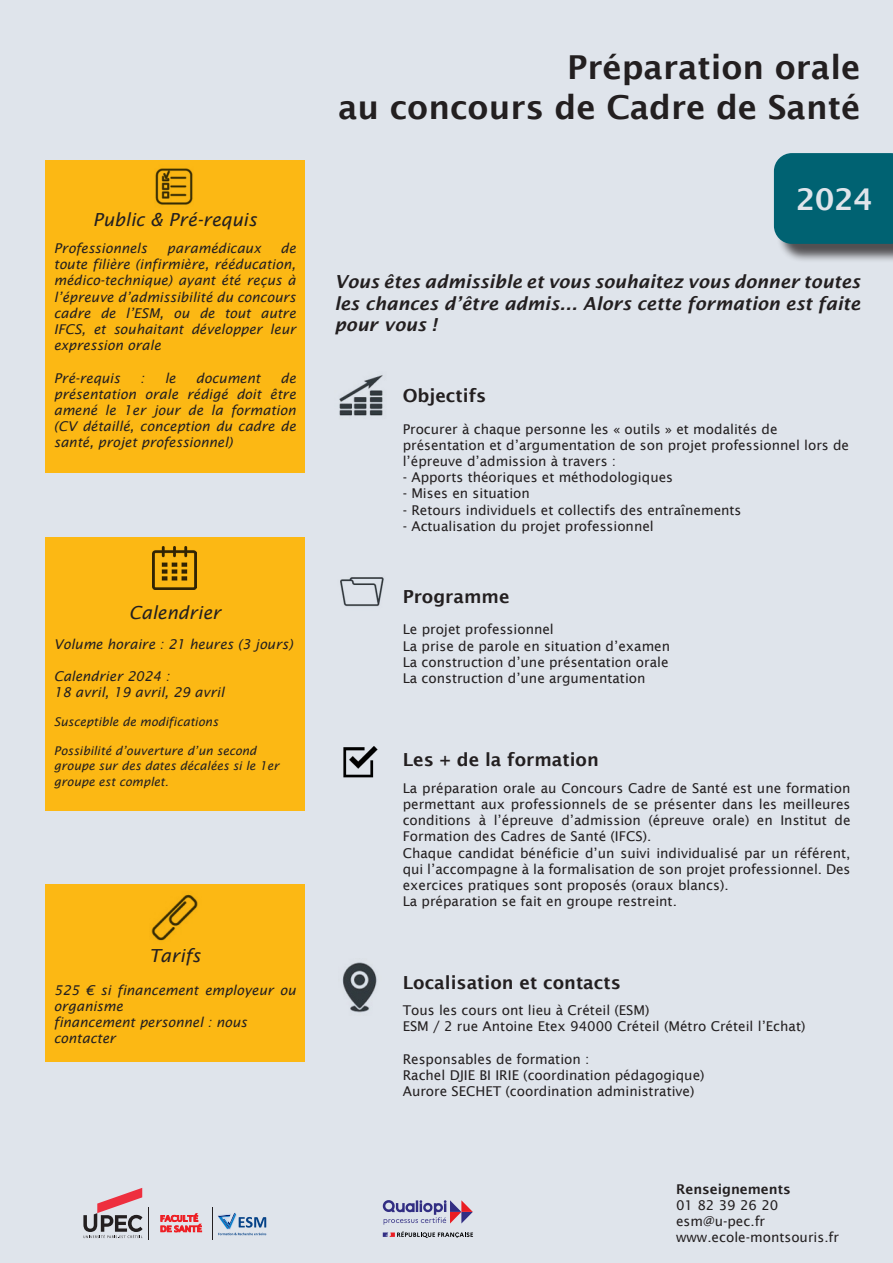
<style>
.page{position:relative;width:893px;height:1263px;background:#dfe4eb}
.page>*{position:absolute;margin:0;border:0;box-sizing:border-box;transform-origin:0 0}
.t1{font:600 33px "Lucida Sans";color:#231f20}
.t2{font:600 30px "Lucida Sans";color:#dfe4eb}
.t3{font:italic 600 18px/21.6px "Lucida Sans";color:#231f20;text-align:justify}
.t4{font:600 18px "Lucida Sans";color:#231f20}
.t5{font:italic 18px "Lucida Sans";color:#231f20}
.t6{font:13.5px/16.2px "Lucida Sans";color:#231f20}
.t7{font:italic 13.5px/16.2px "Lucida Sans";color:#231f20}
.t8{font:600 13.5px "Lucida Sans";color:#231f20}
.t9{font:italic 12px/15.3px "Lucida Sans";color:#231f20}
.t10{font:600 8.25px/10.4px "Lucida Sans";color:#ee1d23}
</style>
<div class="page">
<div style="left:45px;top:160px;width:259px;height:313px;background:#fcb814"></div>
<div style="left:45px;top:537px;width:259px;height:273px;background:#fcb814"></div>
<div style="left:45px;top:884px;width:259px;height:178px;background:#fcb814"></div>
<div style="left:776px;top:155px;width:117px;height:108px;background:#231f20;opacity:.75"></div>
<div style="left:774px;top:153px;width:119px;height:91px;background:#006272"></div>
<img style="left:339px;top:375px;width:44px;height:41px">
<img style="left:340px;top:577px;width:44px;height:30px">
<img style="left:155px;top:168px;width:38px;height:37px">
<img style="left:152px;top:546px;width:44px;height:44px">
<img style="left:151px;top:894px;width:47px;height:47px">
<img style="left:343px;top:746px;width:35px;height:32px">
<img style="left:342px;top:962px;width:35px;height:51px">
<svg style="left:218px;top:1212px;width:48px;height:23px"></svg>
<hr style="left:148px;top:1207px;width:1px;height:33px;background:#231f20">
<svg style="left:83px;top:1188px;width:60px;height:50px"></svg>
<hr style="left:213px;top:1207px;width:1px;height:33px;background:#231f20">
<svg style="left:161px;top:1214px;width:41px;height:18px"></svg>
<svg style="left:383px;top:1200px;width:90px;height:25px"></svg>
<svg style="left:383px;top:1231px;width:90px;height:7px"></svg>
<p class="t5" style="left:93px;top:210px;width:166px">Public &amp; Pré-requis</p>
<p class="t7" style="left:54px;top:240px;width:95px">Professionnels</p>
<p class="t7" style="left:167px;top:240px;width:95px">paramédicaux</p>
<p class="t7" style="left:54px;top:240px;width:243px;text-align:justify;text-indent:227px">de toute filière (infirmière, rééducation, médico-technique) ayant été reçus à l’épreuve d’admissibilité du concours cadre de l’ESM, ou de tout autre IFCS, et souhaitant développer leur expression orale</p>
<p class="t7" style="left:54px;top:370px;width:68px">Pré-requis</p>
<p class="t7" style="left:140px;top:370px;width:6px">:</p>
<p class="t7" style="left:165px;top:370px;width:13px">le</p>
<p class="t7" style="left:196px;top:370px;width:66px">document</p>
<p class="t7" style="left:54px;top:370px;width:243px;text-align:justify;text-indent:227px">de présentation orale rédigé doit être amené le 1er jour de la formation (CV détaillé, conception du cadre de santé, projet professionnel)</p>
<p class="t5" style="left:129px;top:603px;width:93px">Calendrier</p>
<p class="t7" style="left:54px;top:636px;width:240px">Volume horaire : 21 heures (3 jours)</p>
<p class="t7" style="left:54px;top:668px;width:172px">Calendrier 2024 :<br>18 avril, 19 avril, 29 avril</p>
<p class="t9" style="left:54px;top:714px;width:166px">Susceptible de modifications</p>
<p class="t9" style="left:54px;top:743px;width:227px">Possibilité d’ouverture d’un second groupe sur des dates décalées si le 1er groupe est complet.</p>
<p class="t5" style="left:149px;top:946px;width:53px">Tarifs</p>
<p class="t7" style="left:54px;top:982px;width:243px">525 € si financement employeur ou organisme</p>
<p class="t7" style="left:54px;top:1014px;width:195px">financement personnel : nous contacter</p>
<p class="t10" style="left:160px;top:1213px;width:43px">FACULTÉ<br>DE SANTÉ</p>
<p class="t1" style="left:567px;top:49px;width:295px">Préparation orale</p>
<p class="t1" style="left:338px;top:88px;width:524px">au concours de Cadre de Santé</p>
<p class="t2" style="left:796px;top:182px;width:78px">2024</p>
<p class="t3" style="left:334px;top:271px;width:528px">Vous êtes admissible et vous souhaitez vous donner toutes les chances d’être admis... Alors cette formation est faite pour vous !</p>
<p class="t4" style="left:403px;top:385px;width:85px">Objectifs</p>
<p class="t6" style="left:403px;top:421px;width:448px">Procurer à chaque personne les « outils » et modalités de présentation et d’argumentation de son projet professionnel lors de l’épreuve d’admission à travers :</p>
<p class="t6" style="left:403px;top:469px;width:272px">- Apports théoriques et méthodologiques</p>
<p class="t6" style="left:403px;top:485px;width:129px">- Mises en situation</p>
<p class="t6" style="left:403px;top:502px;width:340px">- Retours individuels et collectifs des entraînements</p>
<p class="t6" style="left:403px;top:518px;width:253px">- Actualisation du projet professionnel</p>
<p class="t4" style="left:403px;top:586px;width:108px">Programme</p>
<p class="t6" style="left:403px;top:621px;width:269px">Le projet professionnel<br>La prise de parole en situation d’examen La construction d’une présentation orale La construction d’une argumentation</p>
<p class="t4" style="left:403px;top:750px;width:198px">Les + de la formation</p>
<p class="t6" style="left:403px;top:780px;width:449px">La préparation orale au Concours Cadre de Santé est une formation permettant aux professionnels de se présenter dans les meilleures conditions à l’épreuve d’admission (épreuve orale) en Institut de Formation des Cadres de Santé (IFCS).<br>Chaque candidat bénéficie d’un suivi individualisé par un référent, qui l’accompagne à la formalisation de son projet professionnel. Des exercices pratiques sont proposés (oraux blancs).<br>La préparation se fait en groupe restreint.</p>
<p class="t4" style="left:403px;top:972px;width:220px">Localisation et contacts</p>
<p class="t6" style="left:403px;top:1002px;width:404px">Tous les cours ont lieu à Créteil (ESM)<br>ESM / 2 rue Antoine Etex 94000 Créteil (Métro Créteil l’Echat)</p>
<p class="t6" style="left:403px;top:1051px;width:303px">Responsables de formation :<br>Rachel DJIE BI IRIE (coordination pédagogique)<br>Aurore SECHET (coordination administrative)</p>
<p class="t8" style="left:676px;top:1181px;width:116px">Renseignements</p>
<p class="t6" style="left:676px;top:1197px;width:104px">01 82 39 26 20</p>
<p class="t6" style="left:676px;top:1213px;width:91px">esm@u-pec.fr</p>
<p class="t6" style="left:676px;top:1229px;width:164px">www.ecole-montsouris.fr</p>
</div>
